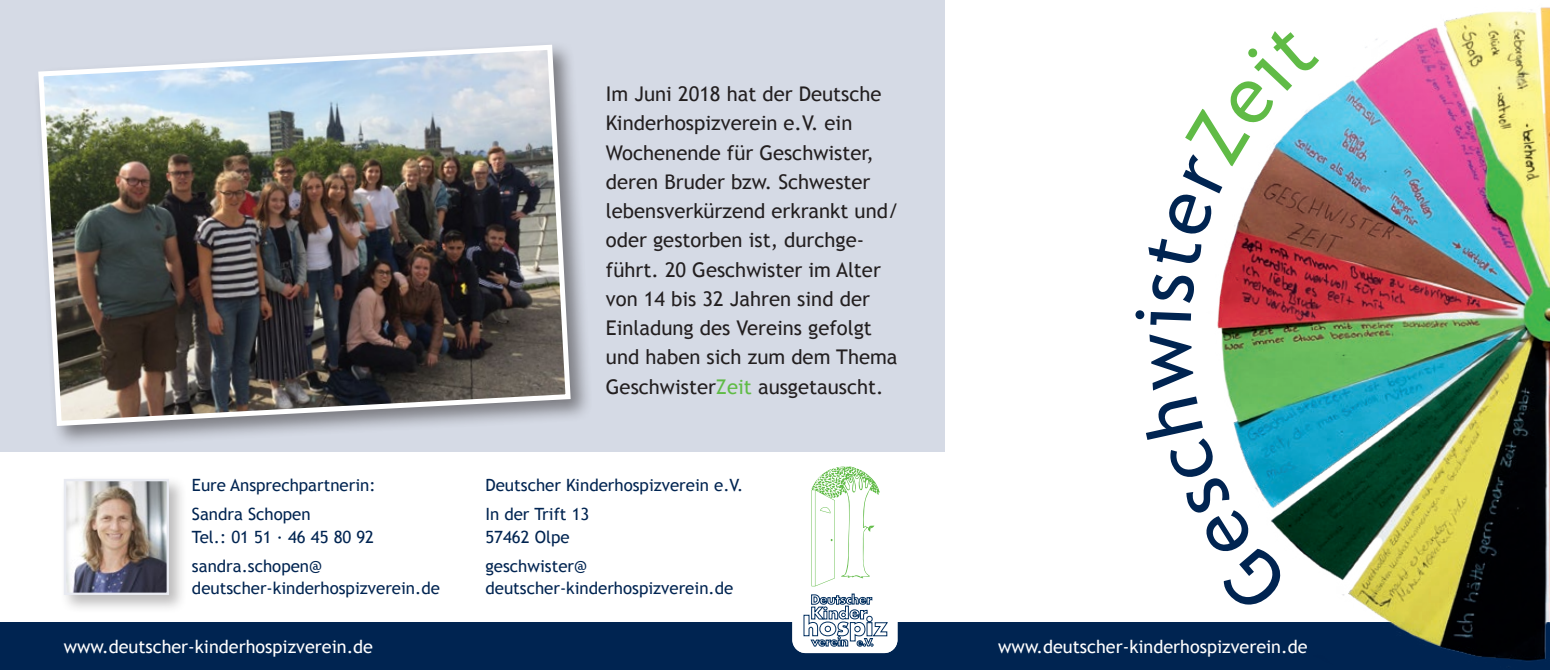
<style>
.page{position:relative;width:1550px;height:670px;background:#fff}
.page>*{position:absolute;margin:0;border:0;box-sizing:border-box;transform-origin:0 0}
.t1{font:20.25px/29.2px "Trebuchet MS";color:#231f20}
.t2{font:18px "Trebuchet MS";color:#fff}
.t3{font:16.88px/28.8px "Trebuchet MS";color:#002451}
.s1{color:#60bb46}
</style>
<div class="page">
<div style="left:0;top:622px;width:1550px;height:48px;background:#002451"></div>
<div style="left:0;top:0;width:944px;height:452px;background:#d5dae5"></div>
<div style="left:60px;top:475px;width:127px;height:138px;background:#231f20;opacity:.3"></div>
<img style="left:67px;top:482px;width:99px;height:110px">
<div style="left:64px;top:479px;width:105px;height:116px;border:2px solid #e8eaf1"></div>
<div style="left:792px;top:461px;width:105px;height:192px;background:#fff;border-radius:13px"></div>
<svg style="left:811px;top:466px;width:69px;height:120px"></svg>
<svg style="left:804px;top:593px;width:84px;height:53px"></svg>
<div style="left:34px;top:40px;width:559px;height:408px;background:#231f20;opacity:.5"></div>
<img style="left:36px;top:42px;width:537px;height:386px">
<img style="left:1217px;top:7px;width:333px;height:654px">
<svg style="left:1217px;top:396px;width:73px;height:219px"></svg>
<svg style="left:1217px;top:22px;width:103px;height:281px"></svg>
<p class="t3" style="left:192px;top:471px;width:185px">Eure Ansprechpartnerin:<br>Sandra Schopen</p>
<p class="t3" style="left:192px;top:522px;width:184px">Tel.: 01 51 · 46 45 80 92 sandra.schopen@</p>
<p class="t3" style="left:192px;top:574px;width:249px">deutscher-kinderhospizverein.de</p>
<p class="t1" style="left:606px;top:80px;width:294px">Im Juni 2018 hat der Deutsche<br>Kinderhospizverein e.V. ein<br>Wochenende für Geschwister, deren Bruder bzw. Schwester lebensverkürzend erkrankt und/ oder gestorben ist, durchge&shy;führt. 20 Geschwister im Alter von 14 bis 32 Jahren sind der<br>Einladung des Vereins gefolgt und haben sich zum dem Thema<br>Geschwister<span class="s1">Zeit</span> ausgetauscht.</p>
<p class="t3" style="left:485px;top:471px;width:259px">Deutscher Kinderhospizverein e.V.<br>In der Trift 13</p>
<p class="t3" style="left:485px;top:522px;width:103px">57462 Olpe geschwister@</p>
<p class="t3" style="left:485px;top:574px;width:249px">deutscher-kinderhospizverein.de</p>
<p class="t2" style="left:64px;top:636px;width:311px">www.deutscher-kinderhospizverein.de</p>
<p class="t2" style="left:998px;top:636px;width:311px">www.deutscher-kinderhospizverein.de</p>
</div>
